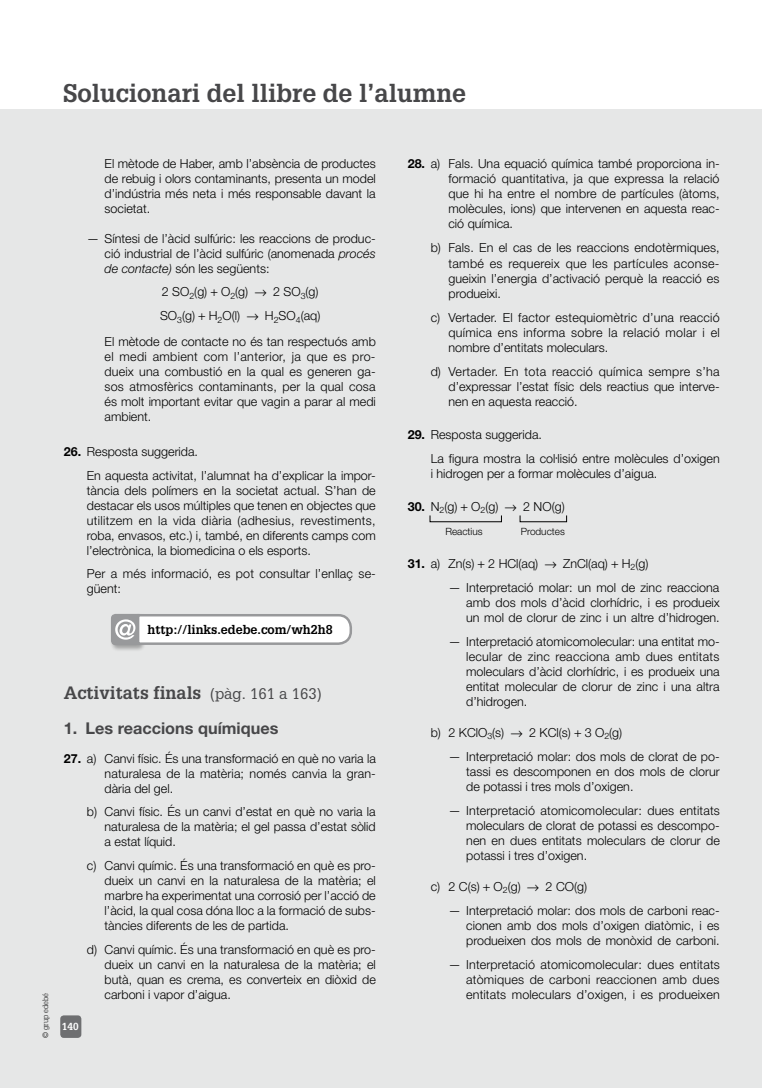
<style>
.page{position:relative;width:780px;height:1088px;background:#fff}
.page>*{position:absolute;margin:0;border:0;box-sizing:border-box;transform-origin:0 0}
.t1{font:700 25px "Glypha LT Std";color:#474749}
.t2{font:700 17.5px "Glypha LT Std";color:#474749}
.t3{font:700 16.25px "Helvetica Neue LT Std";color:#474749}
.t4{font:300 12.5px/15px "Helvetica Neue LT Std";color:#000;text-align:justify}
.t5{font:700 12.5px "Glypha LT Std";color:#000}
.t6{font:300 10px "Helvetica Neue LT Std";color:#000}
.t7{font:700 10px "Glypha LT Std";color:#fff}
.t8{font:300 7.5px "Glypha LT Std";color:#000}
.s1{font-style:italic}
.s2{font-weight:700}
.s3{font-weight:400;font-size:15px}
</style>
<div class="page">
<div style="left:0;top:110px;width:762px;height:978px;background:#e6e7e7"></div>
<div style="left:109px;top:612px;width:37px;height:40px;background:#000;opacity:.3"></div>
<svg style="left:111px;top:613px;width:241px;height:33px"></svg>
<div style="left:519px;top:515px;width:48px;height:7px;border:1px solid #000"></div>
<div style="left:429px;top:515px;width:72px;height:7px;border:1px solid #000"></div>
<div style="left:60px;top:1015px;width:21px;height:23px;background:#6e6f71;border-radius:4px"></div>
<h1 class="t1" style="left:63px;top:77px;width:404px">Solucionari del llibre de l’alumne</h1>
<p class="t4" style="left:105px;top:156px;width:273px">El mètode de Haber, amb l’absència de productes de rebuig i olors contaminants, presenta un model d’indústria més neta i més responsable davant la societat.</p>
<p class="t4" style="left:105px;top:230px;width:273px;text-indent:-18px">— Síntesi de l’àcid sulfúric: les reaccions de produc&shy;ció industrial de l’àcid sulfúric (anomenada <span class="s1">procés de contacte)</span> són les següents:</p>
<p class="t4" style="left:160px;top:280px;width:162px;line-height:23.8px">2 SO<sub>2</sub>(g) O<sub>2</sub>(g) → 2 SO<sub>3</sub>(g)<br>SO<sub>3</sub>(g) H<sub>2</sub>O(l) → H<sub>2</sub>SO<sub>4</sub>(aq)</p>
<p class="t4" style="left:105px;top:334px;width:273px">El mètode de contacte no és tan respectuós amb el medi ambient com l’anterior, ja que es pro&shy;dueix una combustió en la qual es generen ga&shy;sos atmosfèrics contaminants, per la qual cosa és molt important evitar que vagin a parar al medi ambient.</p>
<p class="t4" style="left:87px;top:439px;width:290px;line-height:23.8px;text-indent:-23px"><span class="s2">26.</span> Resposta suggerida.<br>En aquesta activitat, l’alumnat ha d’explicar la impor-</p>
<p class="t4" style="left:87px;top:482px;width:290px">tància dels polímers en la societat actual. S’han de destacar els usos múltiples que tenen en objectes que utilitzem en la vida diària (adhesius, revestiments, roba, envasos, etc.) i, també, en diferents camps com l’electrònica, la biomedicina o els esports.</p>
<p class="t4" style="left:87px;top:566px;width:290px">Per a més informació, es pot consultar l’enllaç se&shy;güent:</p>
<p class="t5" style="left:147px;top:621px;width:187px">http://links.edebe.com/wh2h8</p>
<p class="t8" style="left:41px;top:1038px;width:46px;rotate:-90deg">© grup edebé</p>
<h2 class="t2" style="left:64px;top:682px;width:259px">Activitats finals <span class="s3">(pàg. 161 a 163)</span></h2>
<h3 class="t3" style="left:64px;top:718px;width:216px">1. Les reaccions químiques</h3>
<p class="t4" style="left:105px;top:750px;width:273px;text-indent:-41px"><span class="s2">27.</span> a) Canvi físic. És una transformació en què no varia la naturalesa de la matèria; només canvia la gran&shy;dària del gel.</p>
<p class="t4" style="left:105px;top:804px;width:273px;text-indent:-18px">b) Canvi físic. És un canvi d’estat en què no varia la naturalesa de la matèria; el gel passa d’estat sòlid a estat líquid.</p>
<p class="t4" style="left:105px;top:858px;width:273px;text-indent:-18px">c) Canvi químic. És una transformació en què es pro&shy;dueix un canvi en la naturalesa de la matèria; el marbre ha experimentat una corrosió per l’acció de l’àcid, la qual cosa dóna lloc a la formació de subs&shy;tàncies diferents de les de partida.</p>
<p class="t4" style="left:105px;top:942px;width:273px;text-indent:-18px">d) Canvi químic. És una transformació en què es pro&shy;dueix un canvi en la naturalesa de la matèria; el butà, quan es crema, es converteix en diòxid de carboni i vapor d’aigua.</p>
<p class="t7" style="left:62px;top:1020px;width:18px">140</p>
<p class="t4" style="left:448px;top:156px;width:273px;text-indent:-41px"><span class="s2">28.</span> a) Fals. Una equació química també proporciona in&shy;formació quantitativa, ja que expressa la relació que hi ha entre el nombre de partícules (àtoms, molècules, ions) que intervenen en aquesta reac&shy;ció química.</p>
<p class="t4" style="left:448px;top:240px;width:273px;text-indent:-18px">b) Fals. En el cas de les reaccions endotèrmiques, també es requereix que les partícules aconse&shy;gueixin l’energia d’activació perquè la reacció es produeixi.</p>
<p class="t4" style="left:448px;top:309px;width:273px;text-indent:-18px">c) Vertader. El factor estequiomètric d’una reacció química ens informa sobre la relació molar i el nombre d’entitats moleculars.</p>
<p class="t4" style="left:448px;top:363px;width:273px;text-indent:-18px">d) Vertader. En tota reacció química sempre s’ha d’expressar l’estat físic dels reactius que interve&shy;nen en aquesta reacció.</p>
<p class="t4" style="left:431px;top:422px;width:290px;line-height:24.1px;text-indent:-23px"><span class="s2">29.</span> Resposta suggerida.<br>La figura mostra la col·lisió entre molècules d’oxigen</p>
<p class="t4" style="left:431px;top:465px;width:228px">i hidrogen per a formar molècules d’aigua.</p>
<p class="t4" style="left:407px;top:498px;width:158px"><span class="s2">30.</span> N<sub>2</sub>(g) O<sub>2</sub>(g) → 2 NO(g)</p>
<p class="t6" style="left:445px;top:525px;width:39px">Reactius</p>
<p class="t6" style="left:520px;top:525px;width:46px">Productes</p>
<p class="t4" style="left:407px;top:555px;width:242px"><span class="s2">31.</span> a) Zn(s) 2 HCl(aq) → ZnCl(aq) H<sub>2</sub>(g)</p>
<p class="t4" style="left:466px;top:579px;width:255px;text-indent:-18px">— Interpretació molar: un mol de zinc reacciona amb dos mols d’àcid clorhídric, i es produeix un mol de clorur de zinc i un altre d’hidrogen.</p>
<p class="t4" style="left:466px;top:633px;width:255px;text-indent:-18px">— Interpretació atomicomolecular: una entitat mo&shy;lecular de zinc reacciona amb dues entitats moleculars d’àcid clorhídric, i es produeix una entitat molecular de clorur de zinc i una altra d’hidrogen.</p>
<p class="t4" style="left:431px;top:724px;width:193px">b) 2 KClO<sub>3</sub>(s) → 2 KCl(s) 3 O<sub>2</sub>(g)</p>
<p class="t4" style="left:466px;top:748px;width:255px;text-indent:-18px">— Interpretació molar: dos mols de clorat de po&shy;tassi es descomponen en dos mols de clorur de potassi i tres mols d’oxigen.</p>
<p class="t4" style="left:466px;top:802px;width:255px;text-indent:-18px">— Interpretació atomicomolecular: dues entitats moleculars de clorat de potassi es descompo&shy;nen en dues entitats moleculars de clorur de potassi i tres d’oxigen.</p>
<p class="t4" style="left:431px;top:879px;width:158px">c) 2 C(s) O<sub>2</sub>(g) → 2 CO(g)</p>
<p class="t4" style="left:466px;top:903px;width:255px;text-indent:-18px">— Interpretació molar: dos mols de carboni reac&shy;cionen amb dos mols d’oxigen diatòmic, i es produeixen dos mols de monòxid de carboni.</p>
<p class="t4" style="left:466px;top:957px;width:255px;text-indent:-18px">— Interpretació atomicomolecular: dues entitats atòmiques de carboni reaccionen amb dues entitats moleculars d’oxigen, i es produeixen</p>
</div>
